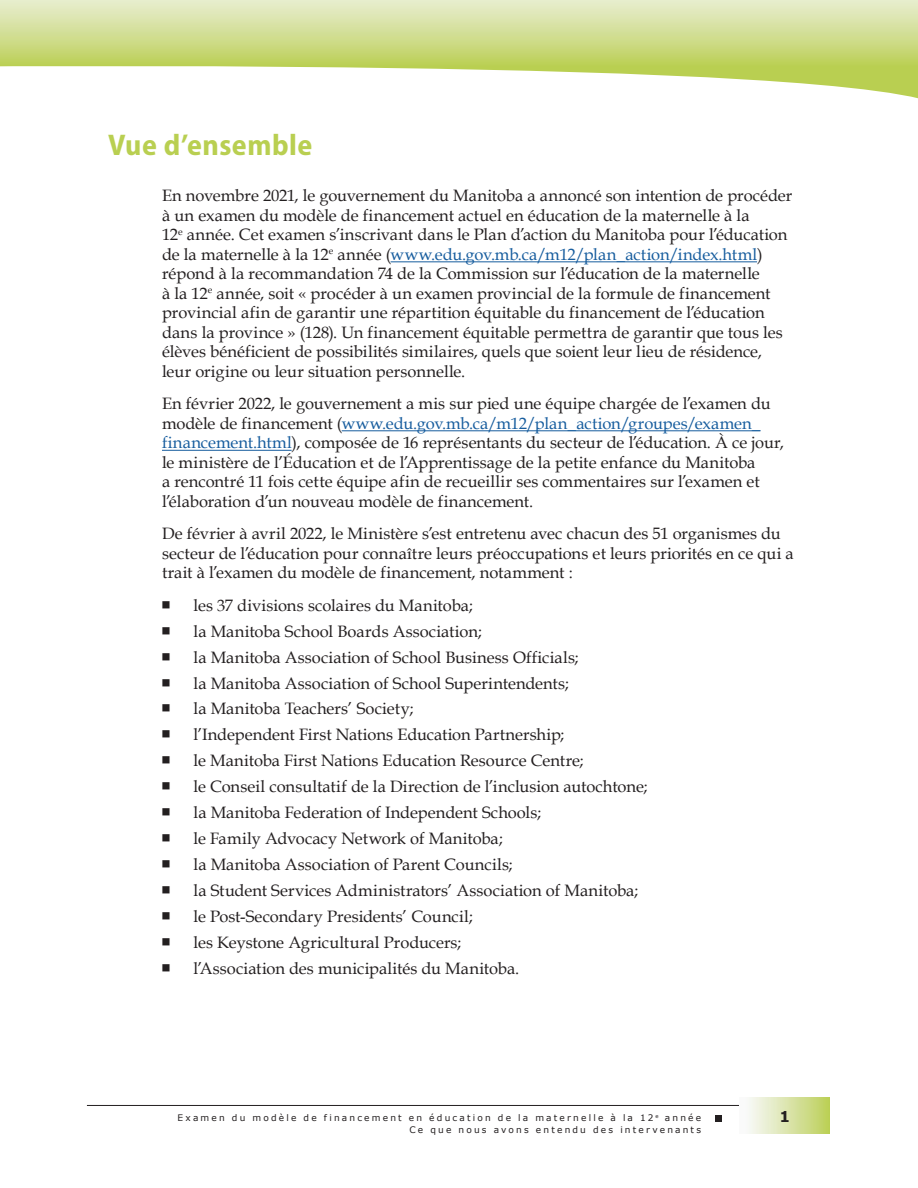
<style>
.page{position:relative;width:918px;height:1188px;background:#fff}
.page>*{position:absolute;margin:0;border:0;box-sizing:border-box;transform-origin:0 0}
.Head_A{font:700 semi-condensed 30px "Myriad Pro";letter-spacing:.015em;color:#b9cf51}
.Paragraph___12__inde{font:16.5px/19.5px "Book Antiqua";color:#231f20}
.Bullet_A___06__inden{font:16.5px "Book Antiqua";color:#231f20}
.Bullet_A_End___12__i{font:16.5px "Book Antiqua";color:#231f20}
.t1{font:700 15px "Verdana";color:#231f20}
.t2{font:9px/12px "Verdana";letter-spacing:.24em;color:#231f20;text-align:right}
.s1{color:#175d9e}
.s2{font-family:"Arial Unicode MS"}
</style>
<div class="page">
<hr style="left:87px;top:1105px;width:731px;height:1px;background:#231f20">
<div style="left:739px;top:1097px;width:91px;height:37px;background:linear-gradient(to right,#fefdff,#bccf5a)"></div>
<div style="left:715px;top:1115px;width:7px;height:7px;background:#231f20"></div>
<svg style="left:0;top:0;width:918px;height:99px"></svg>
<hr style="left:391px;top:261px;width:366px;height:1px;background:#175d9e">
<hr style="left:342px;top:430px;width:418px;height:1px;background:#175d9e">
<hr style="left:162px;top:450px;width:130px;height:1px;background:#175d9e">
<p class="Head_A" style="left:108px;top:125px;width:206px">Vue d’ensemble</p>
<p class="Paragraph___12__inde" style="left:162px;top:185px;width:632px">En novembre 2021, le gouvernement du Manitoba a annoncé son intention de procéder à un examen du modèle de financement actuel en éducation de la maternelle à la<br>12<sup>e</sup> année. Cet examen s’inscrivant dans le Plan d’action du Manitoba pour l’éducation de la maternelle à la 12<sup>e</sup> année (<span class="s1">www.edu.gov.mb.ca/m12/plan_action/index.html</span>) répond à la recommandation 74 de la Commission sur l’éducation de la maternelle<br>à la 12<sup>e</sup> année, soit « procéder à un examen provincial de la formule de financement provincial afin de garantir une répartition équitable du financement de l’éducation dans la province » (128). Un financement équitable permettra de garantir que tous les élèves bénéficient de possibilités similaires, quels que soient leur lieu de résidence, leur origine ou leur situation personnelle.</p>
<p class="Paragraph___12__inde" style="left:162px;top:393px;width:624px">En février 2022, le gouvernement a mis sur pied une équipe chargée de l’examen du modèle de financement (<span class="s1">www.edu.gov.mb.ca/m12/plan_action/groupes/examen_ financement.html</span>), composée de 16 représentants du secteur de l’éducation. À ce jour, le ministère de l’Éducation et de l’Apprentissage de la petite enfance du Manitoba<br>a rencontré 11 fois cette équipe afin de recueillir ses commentaires sur l’examen et l’élaboration d’un nouveau modèle de financement.</p>
<p class="Paragraph___12__inde" style="left:162px;top:523px;width:633px">De février à avril 2022, le Ministère s’est entretenu avec chacun des 51 organismes du secteur de l’éducation pour connaître leurs préoccupations et leurs priorités en ce qui a trait à l’examen du modèle de financement, notamment :</p>
<p class="Bullet_A___06__inden" style="left:161px;top:593px;width:313px"><span class="s2">■</span> les 37 divisions scolaires du Manitoba;</p>
<p class="Bullet_A___06__inden" style="left:161px;top:619px;width:322px"><span class="s2">■</span> la Manitoba School Boards Association;</p>
<p class="Bullet_A___06__inden" style="left:161px;top:645px;width:419px"><span class="s2">■</span> la Manitoba Association of School Business Officials;</p>
<p class="Bullet_A___06__inden" style="left:161px;top:671px;width:409px"><span class="s2">■</span> la Manitoba Association of School Superintendents;</p>
<p class="Bullet_A___06__inden" style="left:161px;top:697px;width:254px"><span class="s2">■</span> la Manitoba Teachers’ Society;</p>
<p class="Bullet_A___06__inden" style="left:161px;top:723px;width:405px"><span class="s2">■</span> l’Independent First Nations Education Partnership;</p>
<p class="Bullet_A___06__inden" style="left:161px;top:749px;width:424px"><span class="s2">■</span> le Manitoba First Nations Education Resource Centre;</p>
<p class="Bullet_A___06__inden" style="left:161px;top:775px;width:488px"><span class="s2">■</span> le Conseil consultatif de la Direction de l’inclusion autochtone;</p>
<p class="Bullet_A___06__inden" style="left:161px;top:801px;width:382px"><span class="s2">■</span> la Manitoba Federation of Independent Schools;</p>
<p class="Bullet_A___06__inden" style="left:161px;top:827px;width:343px"><span class="s2">■</span> le Family Advocacy Network of Manitoba;</p>
<p class="Bullet_A___06__inden" style="left:161px;top:853px;width:353px"><span class="s2">■</span> la Manitoba Association of Parent Councils;</p>
<p class="Bullet_A___06__inden" style="left:161px;top:879px;width:479px"><span class="s2">■</span> la Student Services Administrators’ Association of Manitoba;</p>
<p class="Bullet_A___06__inden" style="left:161px;top:905px;width:313px"><span class="s2">■</span> le Post-Secondary Presidents’ Council;</p>
<p class="Bullet_A___06__inden" style="left:161px;top:931px;width:302px"><span class="s2">■</span> les Keystone Agricultural Producers;</p>
<p class="Bullet_A_End___12__i" style="left:161px;top:957px;width:360px"><span class="s2">■</span> l’Association des municipalités du Manitoba.</p>
<p class="t2" style="left:178px;top:1112px;width:525px">Examen du modèle de financement en éducation de la maternelle à la 12 <sup>e</sup> année<br>Ce que nous avons entendu des intervenants</p>
<p class="t1" style="left:779px;top:1106px;width:12px">1</p>
</div>
